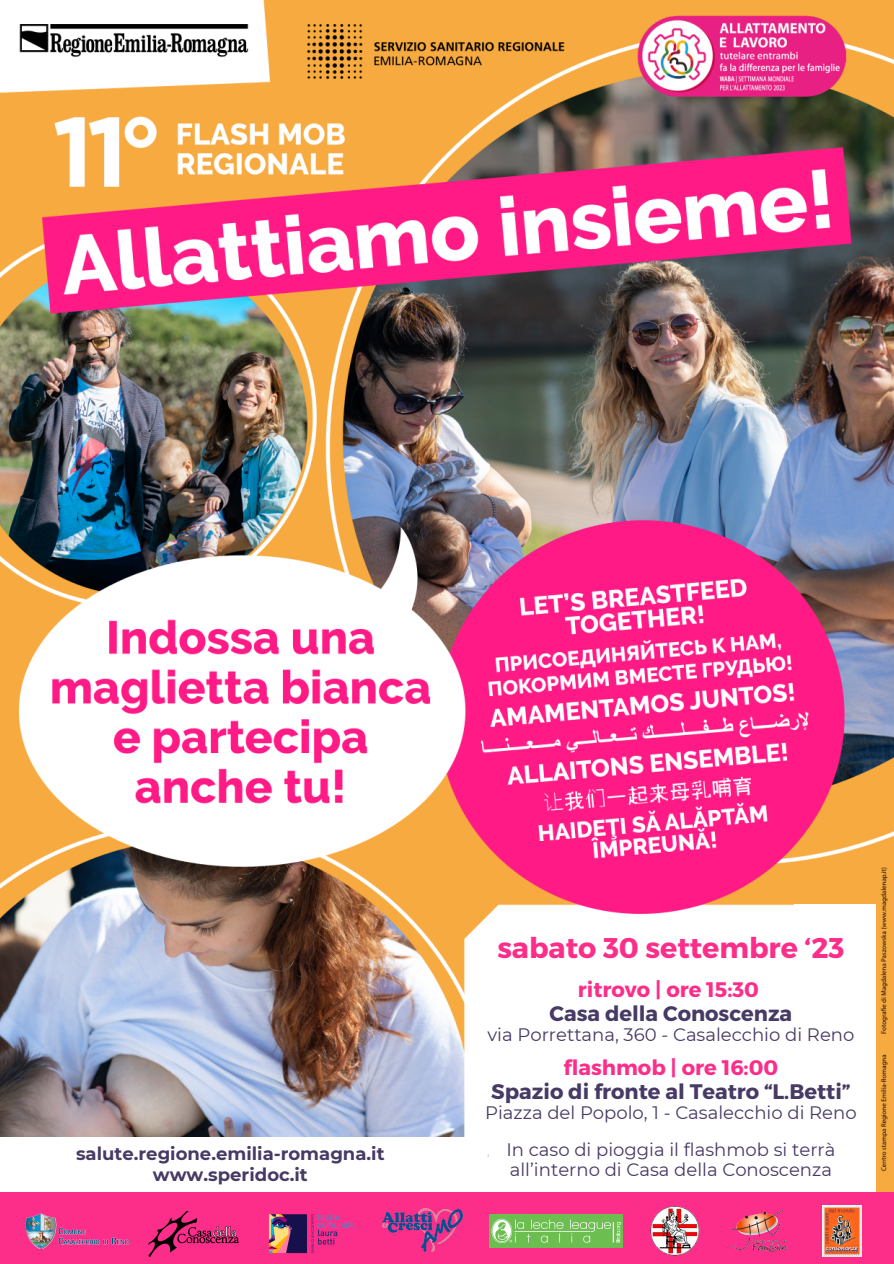
<style>
.page{position:relative;width:894px;height:1264px;background:#fff}
.page>*{position:absolute;margin:0;border:0;box-sizing:border-box;transform-origin:0 0}
.t1{font:700 28.5px "Montserrat";color:#fd2d8a}
.t2{font:700 21px "Montserrat";color:#473a64}
.t3{font:700 21px "Montserrat";color:#fd2d8a}
.t4{font:18px/20.2px "Montserrat";color:#473a64}
.t5{font:700 18px "Montserrat";color:#473a64}
</style>
<div class="page">
<img style="left:0;top:0;width:893px;height:1192px">
<div style="left:793px;top:904px;width:81px;height:292px;background:#fff"></div>
<div style="left:0;top:1137px;width:465px;height:55px;background:#fff"></div>
<div style="left:0;top:1192px;width:893px;height:71px;background:#fd2d8a"></div>
<img style="left:25px;top:1213px;width:104px;height:36px">
<img style="left:148px;top:1211px;width:91px;height:45px">
<img style="left:268px;top:1214px;width:86px;height:39px">
<img style="left:382px;top:1208px;width:80px;height:43px">
<img style="left:822px;top:1205px;width:39px;height:51px">
<img style="left:730px;top:1209px;width:58px;height:43px">
<img style="left:489px;top:1214px;width:133px;height:33px">
<img style="left:650px;top:1206px;width:48px;height:49px">
<p class="t5" style="left:76px;top:1142px;width:310px">salute.regione.emilia-romagna.it</p>
<p class="t5" style="left:153px;top:1163px;width:156px">www.speridoc.it</p>
<p class="t1" style="left:497px;top:929px;width:348px">sabato 30 settembre ‘23</p>
<p class="t3" style="left:577px;top:975px;width:182px">ritrovo | ore 15:30</p>
<p class="t2" style="left:549px;top:999px;width:244px">Casa della Conoscenza</p>
<p class="t4" style="left:487px;top:1024px;width:368px">via Porrettana, 360 - Casalecchio di Reno</p>
<p class="t3" style="left:563px;top:1053px;width:216px">flashmob | ore 16:00</p>
<p class="t2" style="left:491px;top:1077px;width:361px">Spazio di fronte al Teatro “L.Betti”</p>
<p class="t4" style="left:485px;top:1102px;width:373px">Piazza del Popolo, 1 - Casalecchio di Reno</p>
<p class="t4" style="left:506px;top:1139px;width:330px">In caso di pioggia il flashmob si terrà all’interno di Casa della Conoscenza</p>
</div>
